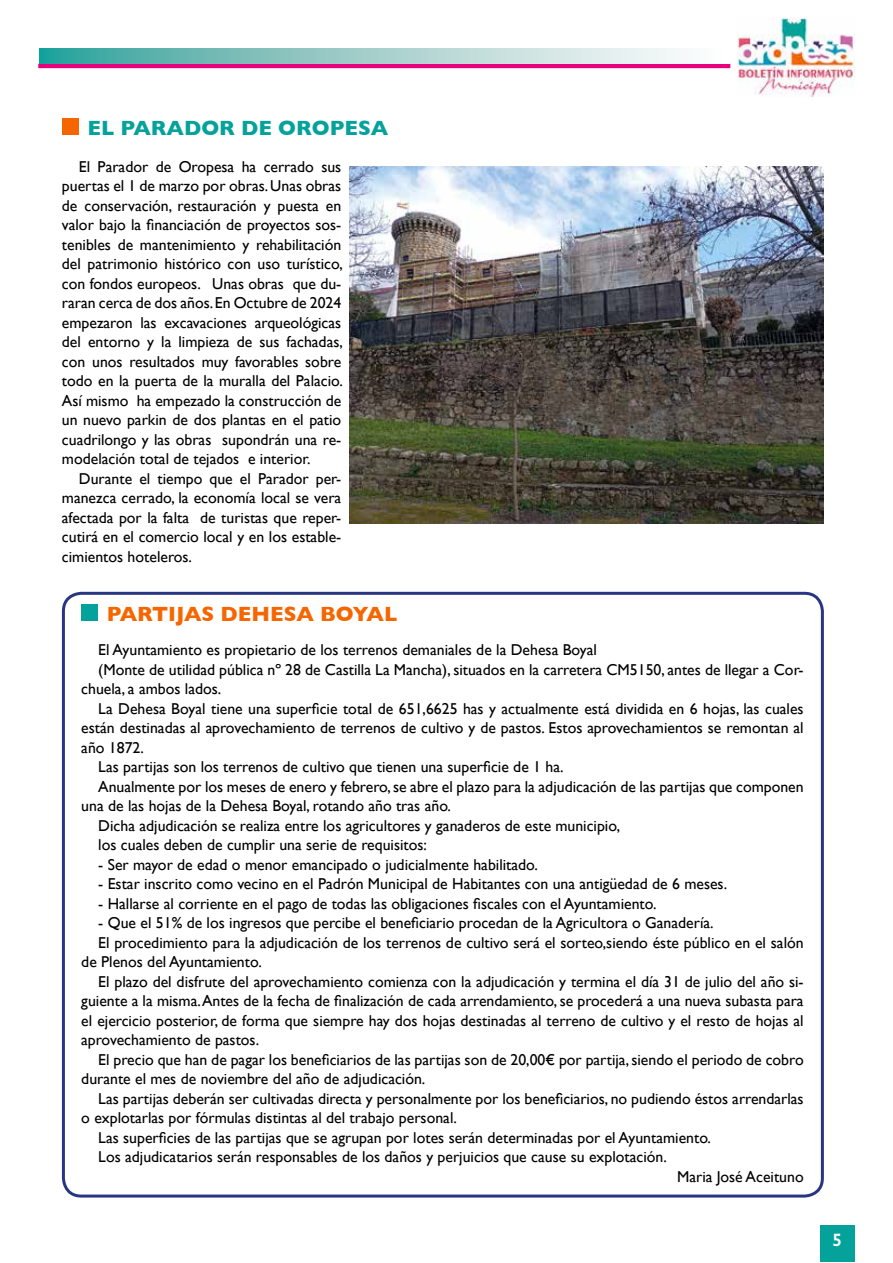
<style>
.page{position:relative;width:893px;height:1263px;background:#fff}
.page>*{position:absolute;margin:0;border:0;box-sizing:border-box;transform-origin:0 0}
.t1{font:700 21px "Gill Sans";color:#f56600}
.t2{font:700 21px "Gill Sans";color:#05a29b}
.t3{font:600 18px "Gill Sans";color:#fff}
.t4{font:15.75px/19.5px "Gill Sans";color:#000;text-align:justify}
</style>
<div class="page">
<img style="left:738px;top:17px;width:117px;height:79px">
<hr style="left:38px;top:64px;width:692px;height:4px;background:#e6007d">
<svg style="left:39px;top:48px;width:643px;height:16px;background:#9acdc9"></svg>
<div style="left:820px;top:1225px;width:35px;height:36px;background:#05a29b"></div>
<div style="left:62px;top:118px;width:16px;height:17px;background:#f56600"></div>
<div style="left:62px;top:592px;width:762px;height:605px;border:3px solid #283583;border-radius:18px"></div>
<img style="left:350px;top:166px;width:474px;height:357px">
<div style="left:81px;top:604px;width:17px;height:16px;background:#05a29b"></div>
<h1 class="t2" style="left:87px;top:111px;width:302px">EL PARADOR DE OROPESA</h1>
<p class="t4" style="left:62px;top:157px;width:282px;text-indent:17px">El Parador de Oropesa ha cerrado sus puertas el 1 de marzo por obras. Unas obras de conservación, restauración y puesta en valor bajo la financiación de proyectos sos&shy;tenibles de mantenimiento y rehabilitación del patrimonio histórico con uso turístico, con fondos europeos. Unas obras que du&shy;raran cerca de dos años. En Octubre de 2024 empezaron las excavaciones arqueológicas del entorno y la limpieza de sus fachadas, con unos resultados muy favorables sobre todo en la puerta de la muralla del Palacio.<br>Así mismo ha empezado la construcción de un nuevo parkin de dos plantas en el patio cuadrilongo y las obras supondrán una re&shy;modelación total de tejados e interior.</p>
<p class="t4" style="left:62px;top:469px;width:281px;text-indent:17px">Durante el tiempo que el Parador per&shy;manezca cerrado, la economía local se vera afectada por la falta de turistas que reper&shy;cutirá en el comercio local y en los estable&shy;cimientos hoteleros.</p>
<h1 class="t1" style="left:107px;top:597px;width:292px">PARTIJAS DEHESA BOYAL</h1>
<p class="t4" style="left:98px;top:640px;width:500px">El Ayuntamiento es propietario de los terrenos demaniales de la Dehesa Boyal</p>
<p class="t4" style="left:98px;top:659px;width:707px">(Monte de utilidad pública nº 28 de Castilla La Mancha), situados en la carretera CM5150, antes de llegar a Cor-</p>
<p class="t4" style="left:81px;top:679px;width:142px">chuela, a ambos lados.</p>
<p class="t4" style="left:98px;top:698px;width:707px">La Dehesa Boyal tiene una superficie total de 651,6625 has y actualmente está dividida en 6 hojas, las cuales</p>
<p class="t4" style="left:81px;top:718px;width:724px">están destinadas al aprovechamiento de terrenos de cultivo y de pastos. Estos aprovechamientos se remontan al</p>
<p class="t4" style="left:81px;top:737px;width:64px">año 1872.</p>
<p class="t4" style="left:98px;top:757px;width:467px">Las partijas son los terrenos de cultivo que tienen una superficie de 1 ha.</p>
<p class="t4" style="left:98px;top:776px;width:707px">Anualmente por los meses de enero y febrero, se abre el plazo para la adjudicación de las partijas que componen</p>
<p class="t4" style="left:81px;top:796px;width:371px">una de las hojas de la Dehesa Boyal, rotando año tras año.</p>
<p class="t4" style="left:98px;top:815px;width:523px">Dicha adjudicación se realiza entre los agricultores y ganaderos de este municipio,</p>
<p class="t4" style="left:98px;top:835px;width:330px">los cuales deben de cumplir una serie de requisitos:</p>
<p class="t4" style="left:98px;top:854px;width:441px">- Ser mayor de edad o menor emancipado o judicialmente habilitado.</p>
<p class="t4" style="left:98px;top:874px;width:630px">- Estar inscrito como vecino en el Padrón Municipal de Habitantes con una antigüedad de 6 meses.</p>
<p class="t4" style="left:98px;top:893px;width:560px">- Hallarse al corriente en el pago de todas las obligaciones fiscales con el Ayuntamiento.</p>
<p class="t4" style="left:98px;top:913px;width:617px">- Que el 51% de los ingresos que percibe el beneficiario procedan de la Agricultora o Ganadería.</p>
<p class="t4" style="left:98px;top:932px;width:707px">El procedimiento para la adjudicación de los terrenos de cultivo será el sorteo,siendo éste público en el salón</p>
<p class="t4" style="left:81px;top:952px;width:182px">de Plenos del Ayuntamiento.</p>
<p class="t4" style="left:98px;top:971px;width:707px">El plazo del disfrute del aprovechamiento comienza con la adjudicación y termina el día 31 de julio del año si-</p>
<p class="t4" style="left:81px;top:991px;width:724px">guiente a la misma. Antes de la fecha de finalización de cada arrendamiento, se procederá a una nueva subasta para</p>
<p class="t4" style="left:81px;top:1010px;width:724px">el ejercicio posterior, de forma que siempre hay dos hojas destinadas al terreno de cultivo y el resto de hojas al</p>
<p class="t4" style="left:81px;top:1030px;width:179px">aprovechamiento de pastos.</p>
<p class="t4" style="left:98px;top:1049px;width:707px">El precio que han de pagar los beneficiarios de las partijas son de 20,00€ por partija, siendo el periodo de cobro</p>
<p class="t4" style="left:81px;top:1069px;width:346px">durante el mes de noviembre del año de adjudicación.</p>
<p class="t4" style="left:98px;top:1088px;width:707px">Las partijas deberán ser cultivadas directa y personalmente por los beneficiarios, no pudiendo éstos arrendarlas</p>
<p class="t4" style="left:81px;top:1108px;width:377px">o explotarlas por fórmulas distintas al del trabajo personal.</p>
<p class="t4" style="left:98px;top:1127px;width:614px">Las superficies de las partijas que se agrupan por lotes serán determinadas por el Ayuntamiento.</p>
<p class="t4" style="left:98px;top:1147px;width:570px">Los adjudicatarios serán responsables de los daños y perjuicios que cause su explotación.</p>
<p class="t4" style="left:677px;top:1166px;width:128px">Maria José Aceituno</p>
<p class="t3" style="left:832px;top:1229px;width:11px">5</p>
</div>
